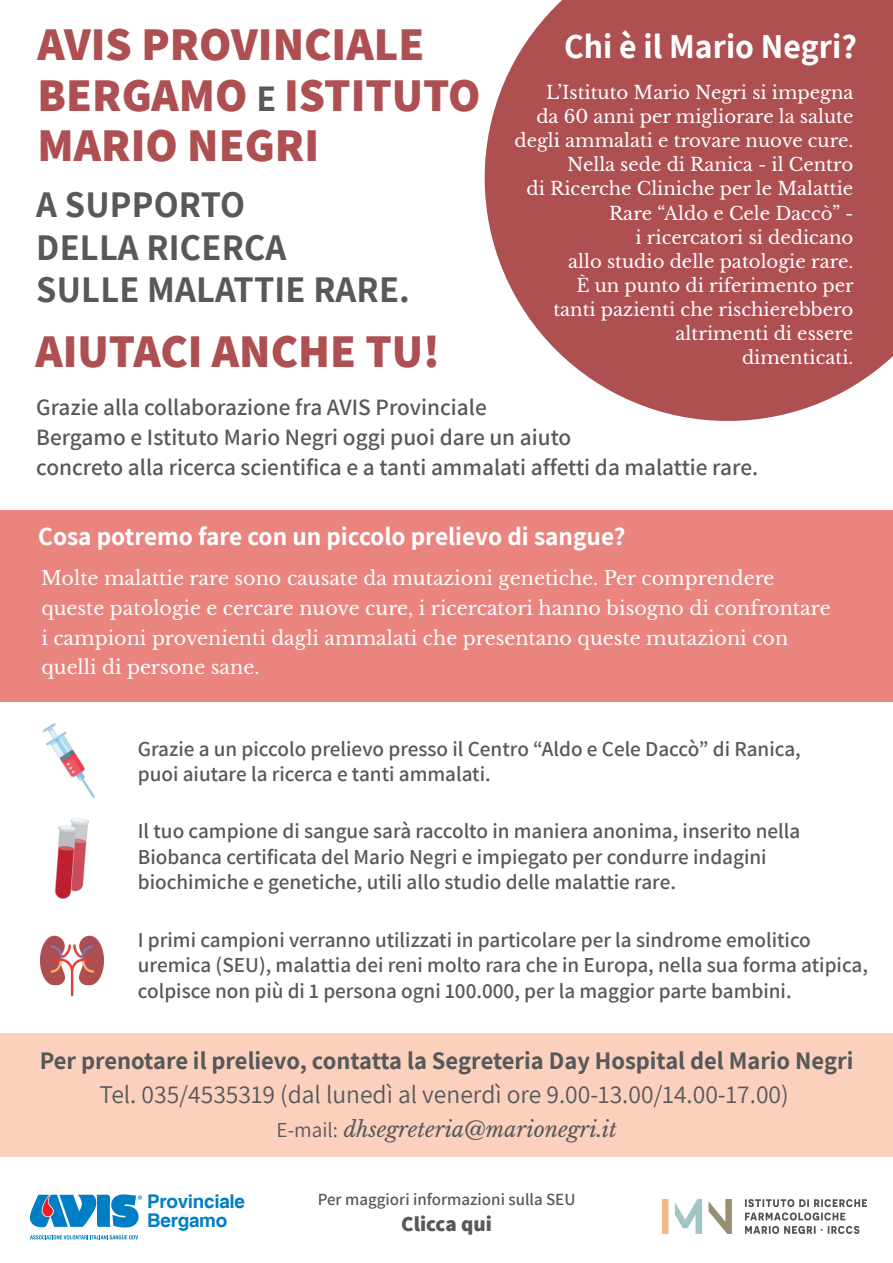
<style>
.page{position:relative;width:893px;height:1263px;background:#fff}
.page>*{position:absolute;margin:0;border:0;box-sizing:border-box;transform-origin:0 0}
.t1{font:800 46.8px/50.6px "Assistant";color:#ae4f52}
.t2{font:700 36.75px/42.5px "Assistant";letter-spacing:.005em;color:#57585a}
.t3{font:700 34.05px "Assistant";color:#fff}
.t4{font:25.5px "Assistant";color:#57585a}
.t5{font:700 25.5px "Assistant";color:#fff}
.t6{font:700 24.6px "Assistant";color:#57585a}
.t7{font:600 23.4px/29.7px "Assistant";color:#57585a}
.t8{font:600 21.3px/25.5px "Assistant";color:#57585a}
.t9{font:italic 21.3px "Libre Baskerville";color:#57585a}
.t10{font:800 21.3px "Assistant";color:#57585a}
.t11{font:19.2px/29.7px "Libre Baskerville";color:#fff}
.t12{font:700 18.9px/18.5px "Helvetica";letter-spacing:-.015em;color:#007ec5}
.t13{font:18.15px/24.2px "Libre Baskerville";color:#fff;text-align:right}
.t14{font:600 16.95px "Assistant";color:#57585a}
.s1{font-weight:700;font-size:36.45px;color:#57585a}
.s2{font-family:"Assistant";font-style:normal}
</style>
<div class="page">
<svg style="left:485px;top:0;width:408px;height:421px;background:#b76467"></svg>
<div style="left:0;top:1033px;width:893px;height:124px;background:#fbd1be"></div>
<div style="left:0;top:510px;width:893px;height:192px;background:#e9847f"></div>
<svg style="left:55px;top:818px;width:34px;height:81px"></svg>
<img style="left:43px;top:723px;width:52px;height:75px">
<img style="left:41px;top:935px;width:62px;height:62px">
<img style="left:663px;top:1199px;width:204px;height:34px">
<svg style="left:30px;top:1194px;width:112px;height:33px"></svg>
<svg style="left:30px;top:1235px;width:108px;height:4px"></svg>
<h1 class="t1" style="left:38px;top:18px;width:444px">AVIS PROVINCIALE<br>BERGAMO <span class="s1">E</span> ISTITUTO<br>MARIO NEGRI</h1>
<h2 class="t2" style="left:36px;top:183px;width:375px">A SUPPORTO<br>DELLA RICERCA<br>SULLE MALATTIE RARE.</h2>
<h1 class="t1" style="left:35px;top:324px;width:406px">AIUTACI ANCHE TU!</h1>
<h3 class="t3" style="left:564px;top:23px;width:294px">Chi è il Mario Negri?</h3>
<p class="t13" style="left:514px;top:80px;width:341px">L’Istituto Mario Negri si impegna<br>da 60 anni per migliorare la salute degli ammalati e trovare nuove cure.<br>Nella sede di Ranica - il Centro<br>di Ricerche Cliniche per le Malattie<br>Rare “Aldo e Cele Daccò” -<br>i ricercatori si dedicano<br>allo studio delle patologie rare.<br>È un punto di riferimento per<br>tanti pazienti che rischierebbero altrimenti di essere<br>dimenticati.</p>
<p class="t7" style="left:36px;top:392px;width:724px">Grazie alla collaborazione fra AVIS Provinciale<br>Bergamo e Istituto Mario Negri oggi puoi dare un aiuto<br>concreto alla ricerca scientifica e a tanti ammalati affetti da malattie rare.</p>
<p class="t5" style="left:38px;top:519px;width:589px">Cosa potremo fare con un piccolo prelievo di sangue?</p>
<p class="t11" style="left:41px;top:563px;width:791px">Molte malattie rare sono causate da mutazioni genetiche. Per comprendere queste patologie e cercare nuove cure, i ricercatori hanno bisogno di confrontare i campioni provenienti dagli ammalati che presentano queste mutazioni con quelli di persone sane.</p>
<p class="t8" style="left:138px;top:735px;width:664px">Grazie a un piccolo prelievo presso il Centro “Aldo e Cele Daccò” di Ranica, puoi aiutare la ricerca e tanti ammalati.</p>
<p class="t8" style="left:138px;top:817px;width:664px">Il tuo campione di sangue sarà raccolto in maniera anonima, inserito nella<br>Biobanca certificata del Mario Negri e impiegato per condurre indagini biochimiche e genetiche, utili allo studio delle malattie rare.</p>
<p class="t8" style="left:138px;top:926px;width:732px">I primi campioni verranno utilizzati in particolare per la sindrome emolitico uremica (SEU), malattia dei reni molto rara che in Europa, nella sua forma atipica, colpisce non più di 1 persona ogni 100.000, per la maggior parte bambini.</p>
<p class="t6" style="left:40px;top:1044px;width:815px">Per prenotare il prelievo, contatta la Segreteria Day Hospital del Mario Negri</p>
<p class="t4" style="left:99px;top:1077px;width:691px">Tel. 035/4535319 (dal lunedì al venerdì ore 9.00-13.00/14.00-17.00)</p>
<p class="t9" style="left:277px;top:1116px;width:342px"><span class="s2">E-mail:</span> dhsegreteria@marionegri.it</p>
<p class="t12" style="left:147px;top:1193px;width:100px">Provinciale<br>Bergamo</p>
<p class="t14" style="left:318px;top:1188px;width:259px">Per maggiori informazioni sulla SEU</p>
<p class="t10" style="left:401px;top:1209px;width:92px">Clicca qui</p>
</div>
